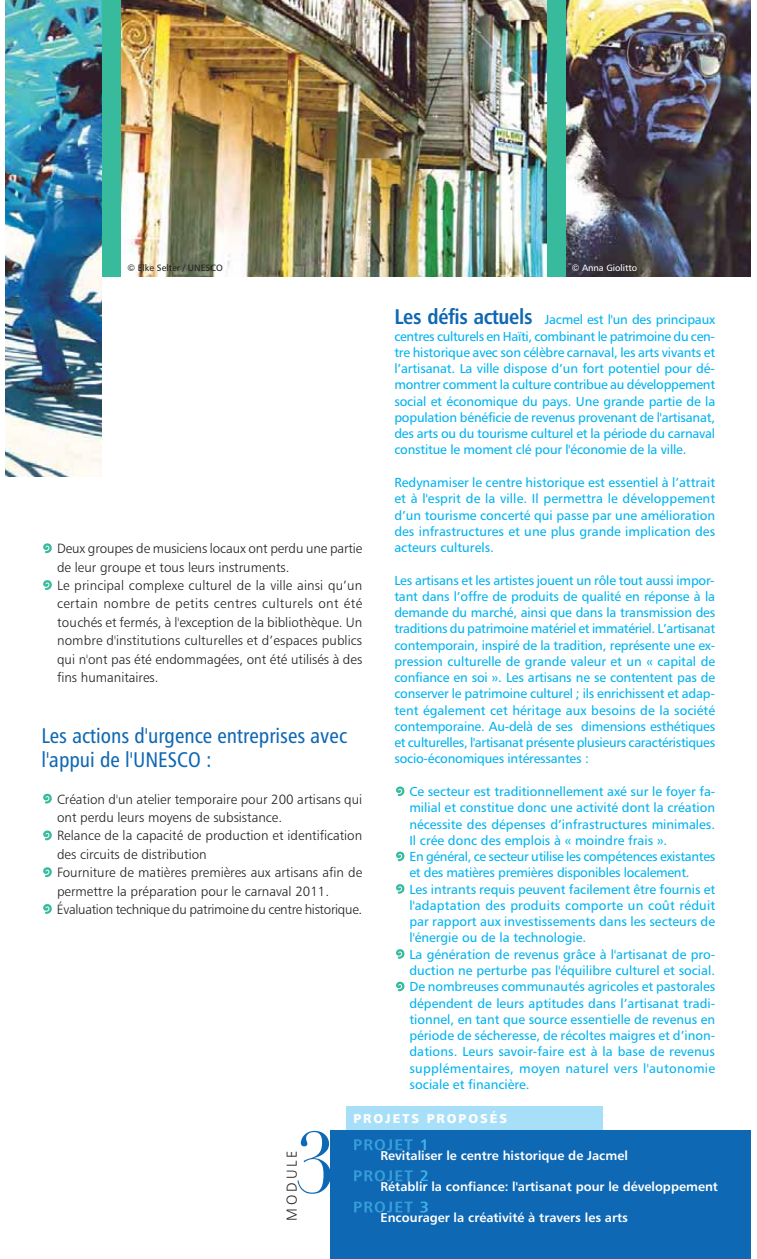
<style>
.page{position:relative;width:757px;height:1259px;background:#fff}
.page>*{position:absolute;margin:0;border:0;box-sizing:border-box;transform-origin:0 0}
.t1{font:84.9px "Didot";color:#0f68b3;scale:.9 1}
.t2{font:21.15px/24px "Humanist 777 BT Roman Condensed B";color:#0f68b3}
.t3{font:14.4px "Humanist 777 BT Light B";letter-spacing:.2em;color:#231f20}
.t4{font:13.5px/18.5px "Humanist 777 BT Light B";color:#231f20}
.t5{font:13.5px "Humanist 777 BT Light B";letter-spacing:-.025em;color:#231f20}
.t6{font:13.05px/16.2px "Humanist 777 BT Roman B";color:#00b3f0;text-align:justify}
.t7{font:13.05px/16.2px "Humanist 777 BT Roman B";letter-spacing:-.025em;color:#00b3f0}
.t8{font:12.75px "Humanist 777 BT Bold B";color:#fff}
.t9{font:12.75px "Humanist 777 BT Black B";letter-spacing:.15em;color:#fff}
.t10{font:9.15px "Humanist 777 BT Roman B";color:#231f20}
.t11{font:9.15px "Humanist 777 BT Roman B";color:#fff}
.s1{font-family:"Humanist 777 BT Bold Condensed B";font-size:21.15px;color:#0f68b3}
.s2{font-family:"Giddyup Std";font-size:55.2px;color:#38bb9c}
.s3{font-family:"Giddyup Std";font-size:56.55px;color:#38bb9c}
</style>
<div class="page">
<div style="left:94px;top:0;width:477px;height:276px;background:#38bb9c"></div>
<img style="left:5px;top:0;width:97px;height:477px">
<img style="left:122px;top:0;width:425px;height:276px">
<img style="left:567px;top:0;width:184px;height:276px">
<div style="left:346px;top:1106px;width:257px;height:45px;background:#a7dff9"></div>
<div style="left:330px;top:1130px;width:421px;height:129px;background:#0f68b3"></div>
<svg style="left:354px;top:1139px;width:59px;height:11px"></svg>
<svg style="left:421px;top:1139px;width:5px;height:11px"></svg>
<svg style="left:354px;top:1170px;width:59px;height:11px"></svg>
<svg style="left:420px;top:1170px;width:8px;height:11px"></svg>
<svg style="left:354px;top:1201px;width:59px;height:11px"></svg>
<svg style="left:420px;top:1201px;width:8px;height:11px"></svg>
<p class="t10" style="left:127px;top:264px;width:97px">© Elke Selter / UNESCO</p>
<p class="t11" style="left:572px;top:264px;width:67px">© Anna Giolitto</p>
<p class="t6" style="left:394px;top:312px;width:322px"><span class="s1">Les défis actuels</span> Jacmel est l'un des principaux centres culturels en Haïti, combinant le patrimoine du cen&shy;tre historique avec son célèbre carnaval, les arts vivants et l’artisanat. La ville dispose d’un fort potentiel pour dé&shy;montrer comment la culture contribue au développement social et économique du pays. Une grande partie de la population bénéficie de revenus provenant de l'artisanat, des arts ou du tourisme culturel et la période du carnaval constitue le moment clé pour l'économie de la ville.</p>
<p class="t6" style="left:394px;top:475px;width:322px">Redynamiser le centre historique est essentiel à l’attrait et à l'esprit de la ville. Il permettra le développement d’un tourisme concerté qui passe par une amélioration des infrastructures et une plus grande implication des acteurs culturels.</p>
<p class="t6" style="left:394px;top:573px;width:322px">Les artisans et les artistes jouent un rôle tout aussi impor&shy;tant dans l’offre de produits de qualité en réponse à la demande du marché, ainsi que dans la transmission des traditions du patrimoine matériel et immatériel. L’artisanat contemporain, inspiré de la tradition, représente une ex&shy;pression culturelle de grande valeur et un « capital de confiance en soi ». Les artisans ne se contentent pas de conserver le patrimoine culturel ; ils enrichissent et adap&shy;tent également cet héritage aux besoins de la société contemporaine. Au-delà de ses dimensions esthétiques et culturelles, l'artisanat présente plusieurs caractéristiques socio-économiques intéressantes :</p>
<p class="t6" style="left:409px;top:784px;width:307px;text-indent:-15px"><span class="s2">•</span> Ce secteur est traditionnellement axé sur le foyer fa&shy;milial et constitue donc une activité dont la création nécessite des dépenses d’infrastructures minimales.<br>Il crée donc des emplois à « moindre frais ».</p>
<p class="t7" style="left:409px;top:849px;width:307px;text-indent:-15px"><span class="s2">•</span> En général, ce secteur utilise les compétences existantes et des matières premières disponibles localement.</p>
<p class="t6" style="left:409px;top:882px;width:307px;text-indent:-15px"><span class="s2">•</span> Les intrants requis peuvent facilement être fournis et l'adaptation des produits comporte un coût réduit par rapport aux investissements dans les secteurs de l'énergie ou de la technologie.</p>
<p class="t6" style="left:394px;top:947px;width:322px;text-align:right"><span class="s2">•</span> La génération de revenus grâce à l'artisanat de pro&shy;duction ne perturbe pas l'équilibre culturel et social.</p>
<p class="t6" style="left:409px;top:979px;width:307px;text-indent:-15px"><span class="s2">•</span> De nombreuses communautés agricoles et pastorales dépendent de leurs aptitudes dans l’artisanat tradi&shy;tionnel, en tant que source essentielle de revenus en période de sécheresse, de récoltes maigres et d’inon&shy;dations. Leurs savoir-faire est à la base de revenus supplémentaires, moyen naturel vers l'autonomie sociale et financière.</p>
<p class="t4" style="left:57px;top:540px;width:307px;text-indent:-16px"><span class="s3">•</span> Deux groupes de musiciens locaux ont perdu une partie de leur groupe et tous leurs instruments.</p>
<p class="t4" style="left:57px;top:577px;width:307px;text-align:justify;text-indent:-16px"><span class="s3">•</span> Le principal complexe culturel de la ville ainsi qu’un certain nombre de petits centres culturels ont été touchés et fermés, à l'exception de la bibliothèque. Un nombre d'institutions culturelles et d’espaces publics qui n'ont pas été endommagées, ont été utilisés à des fins humanitaires.</p>
<h2 class="t2" style="left:41px;top:724px;width:307px">Les actions d'urgence entreprises avec l'appui de l'UNESCO :</h2>
<p class="t4" style="left:57px;top:790px;width:307px;text-indent:-16px"><span class="s3">•</span> Création d'un atelier temporaire pour 200 artisans qui ont perdu leurs moyens de subsistance.</p>
<p class="t4" style="left:57px;top:827px;width:307px;text-indent:-16px"><span class="s3">•</span> Relance de la capacité de production et identification des circuits de distribution</p>
<p class="t4" style="left:57px;top:864px;width:307px;text-indent:-16px"><span class="s3">•</span> Fourniture de matières premières aux artisans afin de permettre la préparation pour le carnaval 2011.</p>
<p class="t5" style="left:41px;top:903px;width:322px"><span class="s3">•</span> Évaluation technique du patrimoine du centre historique.</p>
<h1 class="t1" style="left:295px;top:1113px;width:46px">3</h1>
<p class="t3" style="left:286px;top:1220px;width:72px;rotate:-90deg">MODULE</p>
<p class="t9" style="left:353px;top:1110px;width:155px">PROJETS PROPOSÉS</p>
<p class="t8" style="left:380px;top:1150px;width:249px">Revitaliser le centre historique de Jacmel</p>
<p class="t8" style="left:380px;top:1181px;width:339px">Rétablir la confiance: l'artisanat pour le développement</p>
<p class="t8" style="left:380px;top:1212px;width:249px">Encourager la créativité à travers les arts</p>
</div>
